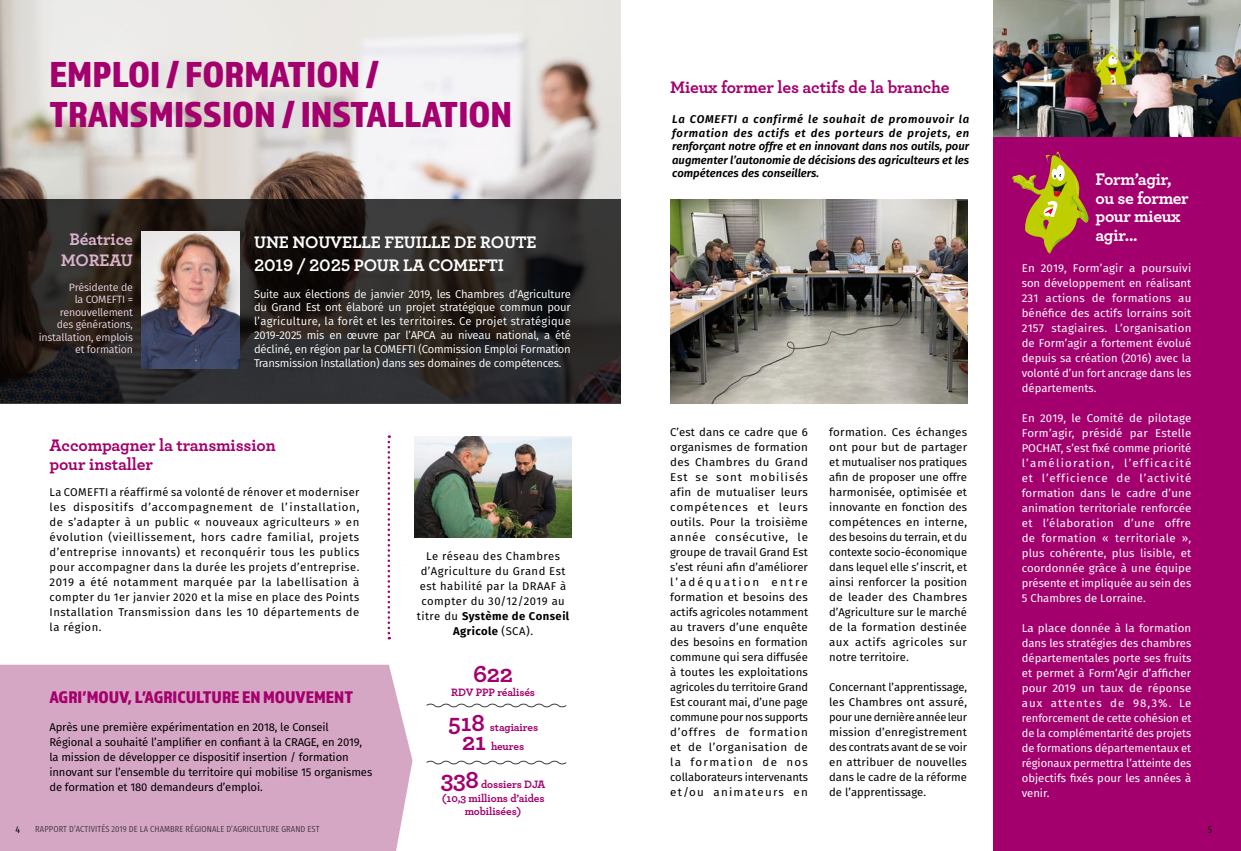
<style>
.page{position:relative;width:1241px;height:851px;background:#fff}
.page>*{position:absolute;margin:0;border:0;box-sizing:border-box;transform-origin:0 0}
.t1{font:37.5px/40px "Almaq Refined";color:#a4006d}
.t2{font:700 25px "Archer";letter-spacing:-.01em;color:#a4006d}
.t3{font:700 17.5px/18.8px "Archer";letter-spacing:-.015em;color:#fff}
.t4{font:700 17.5px/18.8px "Archer";letter-spacing:-.01em;color:#a4006d}
.t5{font:17.5px "Almaq Refined";color:#a4006d}
.t6{font:700 17.5px/21px "Archer";letter-spacing:-.01em;color:#dbb2cc;text-align:center}
.t7{font:11.25px/15px "Fira Sans";letter-spacing:-.005em;color:#000;text-align:justify}
.t8{font:11.25px/15px "Fira Sans";color:#fff;text-align:justify}
.t9{font:11.25px/13.8px "Fira Sans";letter-spacing:-.02em;color:#fff;text-align:justify}
.t10{font:italic 600 11.25px/13.5px "Fira Sans";color:#000;text-align:justify}
.t11{font:11.25px/15px "Fira Sans";letter-spacing:.04em;color:#000;text-align:center}
.t12{font:700 11.25px "Archer";letter-spacing:-.01em;color:#a4006d}
.t13{font:10.62px/12.5px "Fira Sans";letter-spacing:-.02em;color:#ead3e2;text-align:right}
.t14{font:10px "Fira Sans Condensed";color:#000}
.t15{font:8.75px "Fira Sans Condensed";letter-spacing:.01em;color:#58585a}
.s1{font-weight:700}
</style>
<div class="page">
<img style="left:0;top:0;width:620px;height:199px">
<svg style="left:0;top:199px;width:620px;height:204px;background:#272422"></svg>
<div style="left:0;top:664px;width:412px;height:186px;background:#d6a7c4"></div>
<img style="left:142px;top:231px;width:98px;height:138px">
<img style="left:414px;top:436px;width:157px;height:101px">
<svg style="left:387px;top:435px;width:3px;height:204px"></svg>
<div style="left:993px;top:0;width:247px;height:850px;background:#a4006d"></div>
<img style="left:670px;top:199px;width:296px;height:204px">
<img style="left:993px;top:0;width:247px;height:136px">
<svg style="left:426px;top:703px;width:141px;height:5px"></svg>
<svg style="left:426px;top:760px;width:141px;height:5px"></svg>
<svg style="left:1012px;top:151px;width:76px;height:103px"></svg>
<h1 class="t1" style="left:49px;top:53px;width:464px">EMPLOI / FORMATION /<br>TRANSMISSION / INSTALLATION</h1>
<h3 class="t6" style="left:61px;top:228px;width:73px">Béatrice<br>MOREAU</h3>
<p class="t13" style="left:39px;top:280px;width:96px">Présidente de<br>la COMEFTI = renouvellement<br>des générations, installation, emplois et formation</p>
<h3 class="t3" style="left:254px;top:230px;width:284px;line-height:22.5px">UNE NOUVELLE FEUILLE DE ROUTE<br>2019 / 2025 POUR LA COMEFTI</h3>
<p class="t9" style="left:254px;top:286px;width:318px">Suite aux élections de janvier 2019, les Chambres d’Agriculture du Grand Est ont élaboré un projet stratégique commun pour l’agriculture, la forêt et les territoires. Ce projet stratégique 2019-2025 mis en œuvre par l’APCA au niveau national, a été décliné, en région par la COMEFTI (Commission Emploi Formation Transmission Installation) dans ses domaines de compétences.</p>
<h3 class="t4" style="left:50px;top:434px;width:227px">Accompagner la transmission pour installer</h3>
<p class="t7" style="left:50px;top:484px;width:311px">La COMEFTI a réaffirmé sa volonté de rénover et moderniser les dispositifs d’accompagnement de l’installation, de s’adapter à un public « nouveaux agriculteurs » en évolution (vieillissement, hors cadre familial, projets d’entreprise innovants) et reconquérir tous les publics pour accompagner dans la durée les projets d’entreprise.<br>2019 a été notamment marquée par la labellisation à compter du 1er janvier 2020 et la mise en place des Points Installation Transmission dans les 10 départements de la région.</p>
<h3 class="t5" style="left:49px;top:686px;width:305px">AGRI’MOUV, L’AGRICULTURE EN MOUVEMENT</h3>
<p class="t7" style="left:49px;top:718px;width:324px;text-align:left">Après une première expérimentation en 2018, le Conseil Régional a souhaité l’amplifier en confiant à la CRAGE, en 2019, la mission de développer ce dispositif insertion / formation innovant sur l’ensemble du territoire qui mobilise 15 organismes de formation et 180 demandeurs d’emploi.</p>
<p class="t11" style="left:417px;top:548px;width:154px">Le réseau des Chambres d’Agriculture du Grand Est est habilité par la DRAAF à compter du 30/12/2019 au titre du <span class="s1">Système de Conseil<br>Agricole</span> (SCA).</p>
<h2 class="t2" style="left:473px;top:654px;width:42px">622</h2>
<p class="t12" style="left:451px;top:683px;width:85px">RDV PPP réalisés</p>
<h2 class="t2" style="left:448px;top:702px;width:38px">518</h2>
<p class="t12" style="left:490px;top:718px;width:50px">stagiaires</p>
<h2 class="t2" style="left:462px;top:721px;width:25px">21</h2>
<p class="t12" style="left:491px;top:736px;width:35px">heures</p>
<h2 class="t2" style="left:440px;top:760px;width:40px">338</h2>
<p class="t12" style="left:481px;top:775px;width:66px">dossiers DJA</p>
<p class="t12" style="left:441px;top:789px;width:104px">(10,3 millions d’aides</p>
<p class="t12" style="left:464px;top:802px;width:58px">mobilisées)</p>
<h3 class="t4" style="left:670px;top:76px;width:281px">Mieux former les actifs de la branche</h3>
<p class="t10" style="left:672px;top:112px;width:298px">La COMEFTI a confirmé le souhait de promouvoir la formation des actifs et des porteurs de projets, en renforçant notre offre et en innovant dans nos outils, pour augmenter l’autonomie de décisions des agriculteurs et les compétences des conseillers.</p>
<p class="t7" style="left:670px;top:424px;width:139px">C’est dans ce cadre que 6 organismes de formation des Chambres du Grand Est se sont mobilisés afin de mutualiser leurs compétences et leurs outils. Pour la troisième année consécutive, le groupe de travail Grand Est s’est réuni afin d’améliorer l’adéquation entre formation et besoins des actifs agricoles notamment au travers d’une enquête des besoins en formation commune qui sera diffusée à toutes les exploitations agricoles du territoire Grand Est courant mai, d’une page commune pour nos supports d’offres de formation et de l’organisation de la formation de nos collaborateurs intervenants et/ou animateurs en</p>
<p class="t7" style="left:829px;top:424px;width:139px">formation. Ces échanges ont pour but de partager et mutualiser nos pratiques afin de proposer une offre harmonisée, optimisée et innovante en fonction des compétences en interne, des besoins du terrain, et du contexte socio-économique dans lequel elle s’inscrit, et ainsi renforcer la position de leader des Chambres d’Agriculture sur le marché de la formation destinée aux actifs agricoles sur notre territoire.</p>
<p class="t7" style="left:829px;top:679px;width:139px">Concernant l’apprentissage, les Chambres ont assuré, pour une dernière année leur mission d’enregistrement des contrats avant de se voir en attribuer de nouvelles dans le cadre de la réforme de l’apprentissage.</p>
<h3 class="t3" style="left:1095px;top:168px;width:95px">Form’agir, ou se former pour mieux agir...</h3>
<p class="t8" style="left:1021px;top:260px;width:171px">En 2019, Form’agir a poursuivi son développement en réalisant 231 actions de formations au bénéfice des actifs lorrains soit 2157 stagiaires. L’organisation de Form’agir a fortement évolué depuis sa création (2016) avec la volonté d’un fort ancrage dans les départements.</p>
<p class="t8" style="left:1021px;top:410px;width:171px">En 2019, le Comité de pilotage Form’agir, présidé par Estelle POCHAT, s’est fixé comme priorité l’amélioration, l’efficacité et l’efficience de l’activité formation dans le cadre d’une animation territoriale renforcée et l’élaboration d’une offre de formation « territoriale », plus cohérente, plus lisible, et coordonnée grâce à une équipe présente et impliquée au sein des 5 Chambres de Lorraine.</p>
<p class="t8" style="left:1021px;top:620px;width:171px">La place donnée à la formation dans les stratégies des chambres départementales porte ses fruits et permet à Form’Agir d’afficher pour 2019 un taux de réponse aux attentes de 98,3%. Le renforcement de cette cohésion et de la complémentarité des projets de formations départementaux et régionaux permettra l’atteinte des objectifs fixés pour les années à venir.</p>
<p class="t14" style="left:15px;top:819px;width:6px">4</p>
<p class="t15" style="left:35px;top:821px;width:286px">RAPPORT D’ACTIVITÉS 2019 DE LA CHAMBRE RÉGIONALE D’AGRICULTURE GRAND EST</p>
<p class="t14" style="left:1207px;top:819px;width:6px">5</p>
</div>
